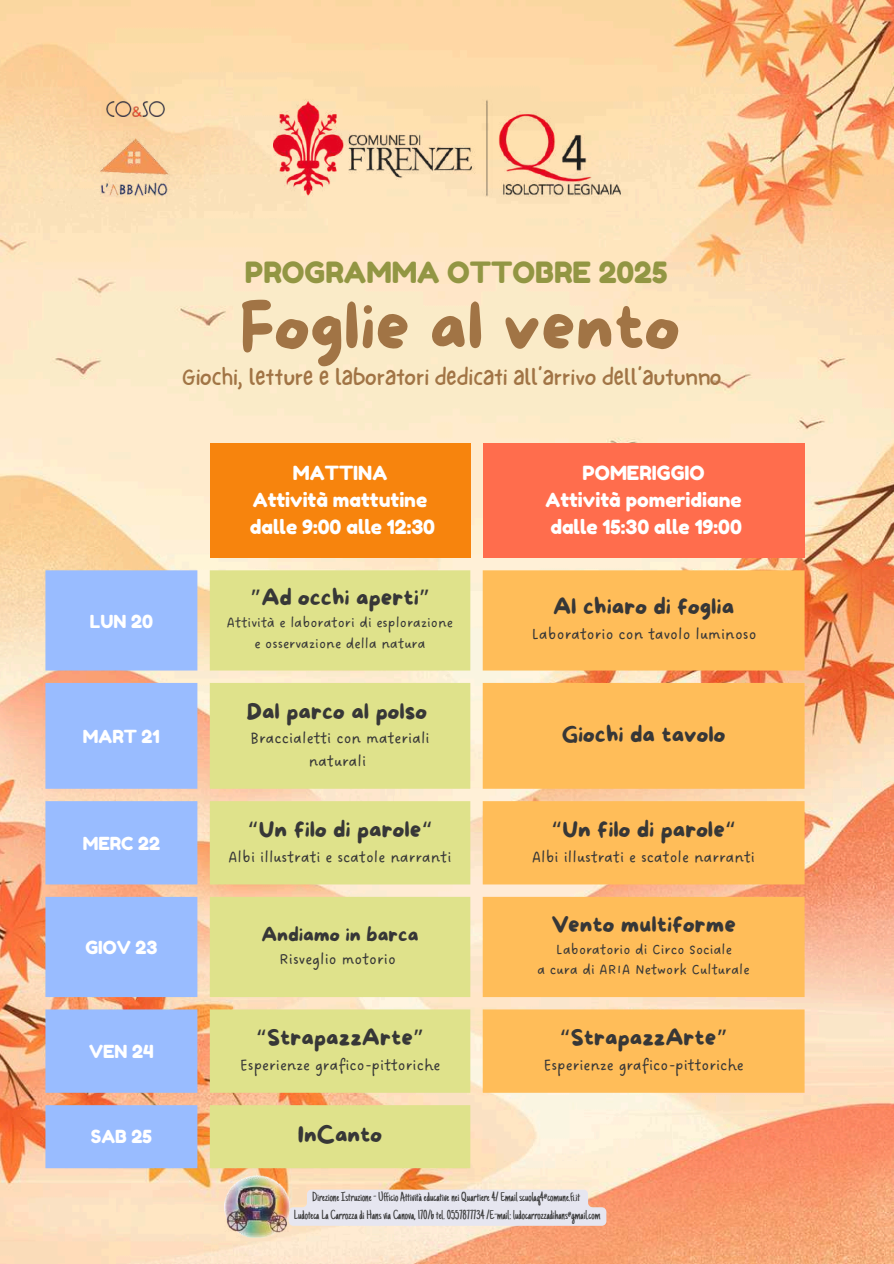
<style>
.page{position:relative;width:894px;height:1264px;background:#fff}
.page>*{position:absolute;margin:0;border:0;box-sizing:border-box;transform-origin:0 0}
.t1{font:67.65px "More Sugar";color:#a17445}
.t2{font:29.25px "Fredoka One";color:#929643}
.t3{font:23.55px "NF One Little Font Regular";color:#a17445}
.t4{font:22.5px "More Sugar";color:#373737}
.t5{font:19.5px/27px "Fredoka One";color:#fff;text-align:center}
.t6{font:19.5px "More Sugar";color:#373737}
.t7{font:18px "Fredoka One";color:#fff}
.t8{font:16.5px/22.5px "DO Sans Regular";color:#373737;text-align:center}
.t9{font:15px/20.2px "DO Sans Regular";color:#373737;text-align:center}
.t10{font:13.2px/17.7px "Just Another Hand";color:#373737;text-align:center}
.s1{font-family:"Noto Sans Gurmukhi"}
</style>
<div class="page">
<img style="left:0;top:0;width:893px;height:1263px">
<svg style="left:291px;top:1189px;width:315px;height:36px;background:#e7e4ea"></svg>
<img style="left:224px;top:1174px;width:67px;height:63px">
<div style="left:210px;top:444px;width:260px;height:114px;background:#f7840d"></div>
<div style="left:482px;top:444px;width:322px;height:114px;background:#ff6d4d"></div>
<svg style="left:45px;top:570px;width:152px;height:598px;background:#a3bbf2"></svg>
<svg style="left:210px;top:570px;width:260px;height:598px;background:#e2e18f"></svg>
<svg style="left:482px;top:570px;width:322px;height:522px;background:#febf64"></svg>
<img style="left:101px;top:94px;width:71px;height:31px">
<img style="left:86px;top:138px;width:93px;height:59px">
<img style="left:273px;top:94px;width:347px;height:109px">
<h2 class="t2" style="left:245px;top:254px;width:424px">PROGRAMMA OTTOBRE 2025</h2>
<h1 class="t1" style="left:239px;top:290px;width:441px">Foglie al vento</h1>
<h3 class="t3" style="left:182px;top:363px;width:540px">Giochi, letture e laboratori dedicati all’arrivo dell’autunno</h3>
<p class="t7" style="left:90px;top:610px;width:65px">LUN 20</p>
<p class="t7" style="left:83px;top:725px;width:78px">MART 21</p>
<p class="t7" style="left:83px;top:832px;width:79px">MERC 22</p>
<p class="t7" style="left:85px;top:936px;width:74px">GIOV 23</p>
<p class="t7" style="left:89px;top:1040px;width:66px">VEN 24</p>
<p class="t5" style="left:250px;top:459px;width:187px">MATTINA<br>Attività mattutine dalle 9:00 alle 12:30</p>
<p class="t5" style="left:545px;top:459px;width:198px">POMERIGGIO<br>Attività pomeridiane dalle 15:30 alle 19:00</p>
<h3 class="t4" style="left:250px;top:585px;width:181px"><span class="s1">”</span>Ad occhi aperti<span class="s1">”</span></h3>
<p class="t9" style="left:227px;top:613px;width:228px">Attività e laboratori di esplorazione e osservazione della natura</p>
<h3 class="t4" style="left:553px;top:594px;width:183px">Al chiaro di foglia</h3>
<p class="t8" style="left:530px;top:623px;width:227px">Laboratorio con tavolo luminoso</p>
<h3 class="t4" style="left:246px;top:699px;width:182px">Dal parco al polso</h3>
<p class="t8" style="left:250px;top:728px;width:181px">Braccialetti con materiali naturali</p>
<h3 class="t4" style="left:561px;top:722px;width:165px">Giochi da tavolo</h3>
<h3 class="t4" style="left:247px;top:817px;width:186px"><span class="s1">“</span>Un filo di parole<span class="s1">“</span></h3>
<p class="t8" style="left:228px;top:846px;width:224px">Albi illustrati e scatole narranti</p>
<p class="t6" style="left:261px;top:923px;width:159px">Andiamo in barca</p>
<p class="t8" style="left:279px;top:948px;width:118px">Risveglio motorio</p>
<h3 class="t4" style="left:256px;top:1025px;width:170px"><span class="s1">“</span>StrapazzArte<span class="s1">”</span></h3>
<p class="t8" style="left:240px;top:1054px;width:202px">Esperienze grafico-pittoriche</p>
<h3 class="t4" style="left:551px;top:817px;width:186px"><span class="s1">“</span>Un filo di parole<span class="s1">“</span></h3>
<p class="t8" style="left:532px;top:846px;width:224px">Albi illustrati e scatole narranti</p>
<h3 class="t4" style="left:551px;top:911px;width:186px">Vento multiforme</h3>
<p class="t9" style="left:537px;top:940px;width:213px">Laboratorio di Circo Sociale<br>a cura di ARIA Network Culturale</p>
<h3 class="t4" style="left:559px;top:1025px;width:170px"><span class="s1">“</span>StrapazzArte<span class="s1">”</span></h3>
<p class="t8" style="left:543px;top:1054px;width:202px">Esperienze grafico-pittoriche</p>
<p class="t7" style="left:91px;top:1125px;width:62px">SAB 25</p>
<h3 class="t4" style="left:298px;top:1122px;width:86px">InCanto</h3>
<p class="t10" style="left:294px;top:1189px;width:308px">Direzione Istruzione - Ufficio Attività educative nei Quartiere 4/ Email scuolaq4@comune.fi.it<br>Ludoteca La Carrozza di Hans via Canova, 170/b tel. 0557877734 /E-mail: ludocarrozzadihans@gmail.com</p>
</div>
